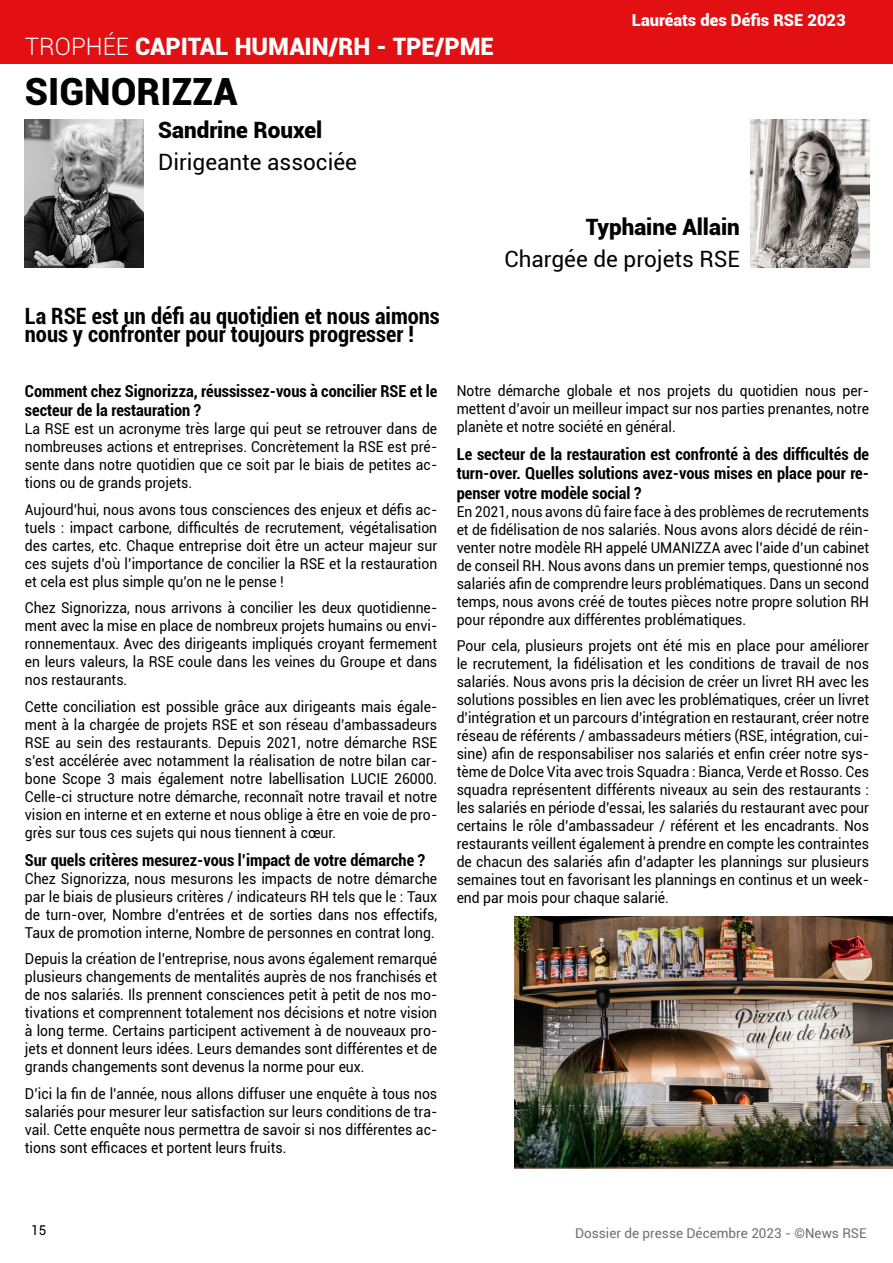
<style>
.page{position:relative;width:893px;height:1263px;background:#fff}
.page>*{position:absolute;margin:0;border:0;box-sizing:border-box;transform-origin:0 0}
.t1{font:900 37.5px "Roboto";color:#020203}
.t2{font:900 24px "Roboto";color:#fff}
.t3{font:700 condensed 22.5px/18px "Roboto";color:#000}
.t4{font:22.5px "Roboto";color:#020203}
.t5{font:900 22.5px "Roboto";color:#020203}
.t6{font:700 condensed 16.5px/19.5px "Roboto";color:#000}
.t7{font:900 16.5px "Roboto";color:#fff}
.t8{font:15px/18px "Roboto";color:#000;text-align:justify;scale:.93 1}
.t9{font:13.5px "Roboto";color:#706f6f}
.t10{font:13.5px "Roboto";color:#000}
.s1{font-weight:300}
</style>
<div class="page">
<div style="left:0;top:0;width:893px;height:64px;background:#e20f13"></div>
<img style="left:750px;top:119px;width:119px;height:149px">
<img style="left:25px;top:119px;width:119px;height:149px">
<img style="left:514px;top:916px;width:378px;height:252px">
<h2 class="t2" style="left:25px;top:30px;width:471px"><span class="s1">TROPHÉE</span> CAPITAL HUMAIN/RH - TPE/PME</h2>
<h1 class="t1" style="left:25px;top:65px;width:214px">SIGNORIZZA</h1>
<h3 class="t5" style="left:158px;top:114px;width:166px">Sandrine Rouxel</h3>
<h3 class="t4" style="left:158px;top:146px;width:200px">Dirigeante associée</h3>
<p class="t7" style="left:632px;top:8px;width:215px">Lauréats des Défis RSE 2023</p>
<h3 class="t3" style="left:25px;top:306px;width:416px">La RSE est un défi au quotidien et nous aimons nous y confronter pour toujours progresser !</h3>
<h3 class="t5" style="left:586px;top:211px;width:156px">Typhaine Allain</h3>
<h3 class="t4" style="left:504px;top:243px;width:237px">Chargée de projets RSE</h3>
<p class="t6" style="left:25px;top:381px;width:414px">Comment chez Signorizza, réussissez-vous à concilier RSE et le secteur de la restauration ?</p>
<p class="t8" style="left:25px;top:419px;width:445px">La RSE est un acronyme très large qui peut se retrouver dans de nombreuses actions et entreprises. Concrètement la RSE est pré&shy;sente dans notre quotidien que ce soit par le biais de petites ac&shy;tions ou de grands projets.</p>
<p class="t8" style="left:25px;top:500px;width:445px">Aujourd’hui, nous avons tous consciences des enjeux et défis ac&shy;tuels : impact carbone, difficultés de recrutement, végétalisation des cartes, etc. Chaque entreprise doit être un acteur majeur sur ces sujets d’où l’importance de concilier la RSE et la restauration et cela est plus simple qu’on ne le pense !</p>
<p class="t8" style="left:25px;top:598px;width:445px">Chez Signorizza, nous arrivons à concilier les deux quotidienne&shy;ment avec la mise en place de nombreux projets humains ou envi&shy;ronnementaux. Avec des dirigeants impliqués croyant fermement en leurs valeurs, la RSE coule dans les veines du Groupe et dans nos restaurants.</p>
<p class="t8" style="left:25px;top:697px;width:445px">Cette conciliation est possible grâce aux dirigeants mais égale&shy;ment à la chargée de projets RSE et son réseau d’ambassadeurs RSE au sein des restaurants. Depuis 2021, notre démarche RSE s’est accélérée avec notamment la réalisation de notre bilan car&shy;bone Scope 3 mais également notre labellisation LUCIE 26000.<br>Celle-ci structure notre démarche, reconnaît notre travail et notre vision en interne et en externe et nous oblige à être en voie de pro&shy;grès sur tous ces sujets qui nous tiennent à cœur.</p>
<p class="t6" style="left:25px;top:850px;width:402px">Sur quels critères mesurez-vous l’impact de votre démarche ?</p>
<p class="t8" style="left:25px;top:869px;width:445px">Chez Signorizza, nous mesurons les impacts de notre démarche par le biais de plusieurs critères / indicateurs RH tels que le : Taux de turn-over, Nombre d’entrées et de sorties dans nos effectifs, Taux de promotion interne, Nombre de personnes en contrat long.</p>
<p class="t8" style="left:25px;top:949px;width:445px">Depuis la création de l’entreprise, nous avons également remarqué plusieurs changements de mentalités auprès de nos franchisés et de nos salariés. Ils prennent consciences petit à petit de nos mo&shy;tivations et comprennent totalement nos décisions et notre vision à long terme. Certains participent activement à de nouveaux pro&shy;jets et donnent leurs idées. Leurs demandes sont différentes et de grands changements sont devenus la norme pour eux.</p>
<p class="t8" style="left:25px;top:1084px;width:445px">D’ici la fin de l’année, nous allons diffuser une enquête à tous nos salariés pour mesurer leur satisfaction sur leurs conditions de tra&shy;vail. Cette enquête nous permettra de savoir si nos différentes ac&shy;tions sont efficaces et portent leurs fruits.</p>
<p class="t8" style="left:457px;top:381px;width:445px">Notre démarche globale et nos projets du quotidien nous per&shy;mettent d’avoir un meilleur impact sur nos parties prenantes, notre planète et notre société en général.</p>
<p class="t6" style="left:457px;top:443px;width:414px;text-align:justify">Le secteur de la restauration est confronté à des difficultés de turn-over. Quelles solutions avez-vous mises en place pour re&shy;penser votre modèle social ?</p>
<p class="t8" style="left:457px;top:502px;width:445px">En 2021, nous avons dû faire face à des problèmes de recrutements et de fidélisation de nos salariés. Nous avons alors décidé de réin&shy;venter notre modèle RH appelé UMANIZZA avec l’aide d’un cabinet de conseil RH. Nous avons dans un premier temps, questionné nos salariés afin de comprendre leurs problématiques. Dans un second temps, nous avons créé de toutes pièces notre propre solution RH pour répondre aux différentes problématiques.</p>
<p class="t8" style="left:457px;top:636px;width:445px">Pour cela, plusieurs projets ont été mis en place pour améliorer le recrutement, la fidélisation et les conditions de travail de nos salariés. Nous avons pris la décision de créer un livret RH avec les solutions possibles en lien avec les problématiques, créer un livret d’intégration et un parcours d’intégration en restaurant, créer notre réseau de référents / ambassadeurs métiers (RSE, intégration, cui&shy;sine) afin de responsabiliser nos salariés et enfin créer notre sys&shy;tème de Dolce Vita avec trois Squadra : Bianca, Verde et Rosso. Ces squadra représentent différents niveaux au sein des restaurants : les salariés en période d’essai, les salariés du restaurant avec pour certains le rôle d’ambassadeur / référent et les encadrants. Nos restaurants veillent également à prendre en compte les contraintes de chacun des salariés afin d’adapter les plannings sur plusieurs semaines tout en favorisant les plannings en continus et un week&shy;end par mois pour chaque salarié.</p>
<p class="t10" style="left:31px;top:1220px;width:17px">15</p>
<p class="t9" style="left:575px;top:1223px;width:293px">Dossier de presse Décembre 2023 - ©News RSE</p>
</div>
